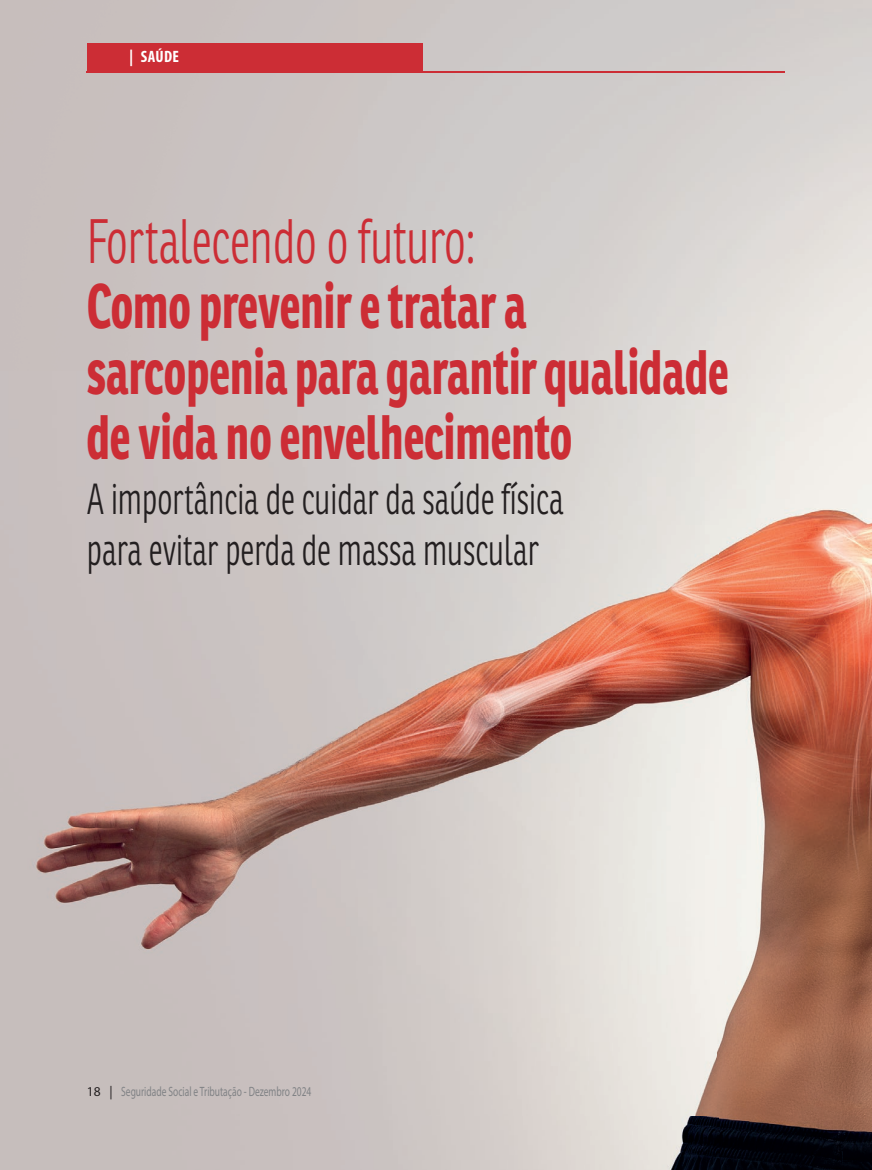
<style>
.page{position:relative;width:872px;height:1170px;background:#fff}
.page>*{position:absolute;margin:0;border:0;box-sizing:border-box;transform-origin:0 0}
.t1{font:700 60.9px/65.2px "Ronnia Cond";color:#cc2d35;scale:.8 1}
.t2{font:300 60.9px "Ronnia Cond";color:#cc2d35;scale:.8 1}
.t3{font:300 42.3px/50.7px "Ronnia Cond";color:#231f20;scale:.8 1}
.t4{font:700 condensed 16.5px "Myriad Pro";letter-spacing:.02em;color:#fff}
.t5{font:13.5px "Myriad Pro";color:#808285;scale:.7 1}
.s1{color:#231f20}
</style>
<div class="page">
<img style="left:0;top:0;width:872px;height:1169px">
<div style="left:87px;top:44px;width:335px;height:29px;background:#cc2d35"></div>
<hr style="left:87px;top:72px;width:698px;height:1px;background:#cc2d35">
<p class="t4" style="left:129px;top:46px;width:51px">| SAÚDE</p>
<p class="t2" style="left:87px;top:205px;width:487px">Fortalecendo o futuro:</p>
<p class="t1" style="left:87px;top:273px;width:804px">Como prevenir e tratar a sarcopenia para garantir qualidade de vida no envelhecimento</p>
<p class="t3" style="left:87px;top:474px;width:597px">A importância de cuidar da saúde física para evitar perda de massa muscular</p>
<p class="t5" style="left:87px;top:1082px;width:322px"><span class="s1">18 |</span> Seguridade Social e Tributação - Dezembro 2024</p>
</div>
